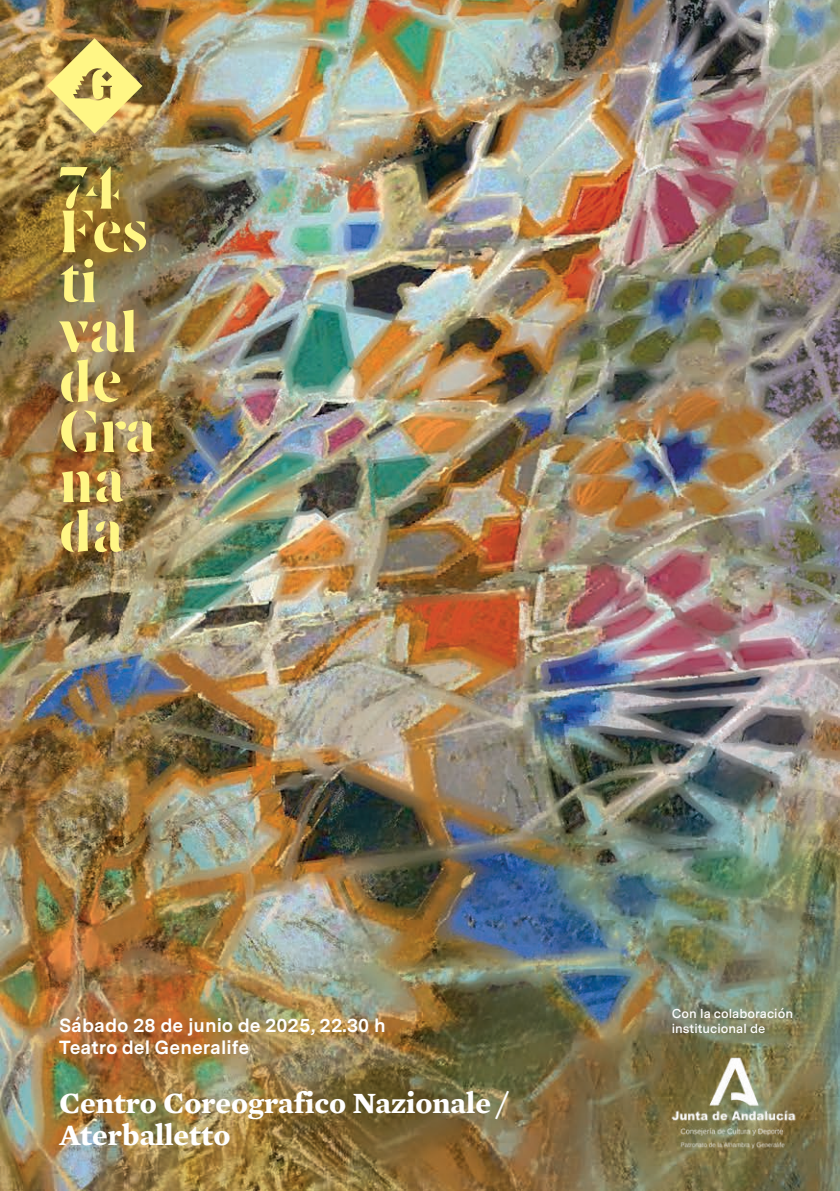
<style>
.page{position:relative;width:840px;height:1191px;background:#fff}
.page>*{position:absolute;margin:0;border:0;box-sizing:border-box;transform-origin:0 0}
.t1{font:700 60.4px "Avia";color:#fff685}
.Artista{font:700 30px/32px "Mercury Text G1";color:#fff}
.Fecha_y_lugar{font:700 19px/22px "Messina Sans";color:#fff}
.Patrocinador{font:600 12.8px/15.4px "Messina Sans";color:#fff}
</style>
<div class="page">
<img style="left:0;top:0;width:839px;height:1191px">
<svg style="left:47px;top:38px;width:95px;height:96px;background:#ccb663"></svg>
<img style="left:663px;top:1049px;width:139px;height:103px">
<p class="t1" style="left:59px;top:153px;width:63px">74</p>
<p class="t1" style="left:59px;top:196px;width:90px">Fes</p>
<p class="t1" style="left:59px;top:246px;width:40px">ti</p>
<p class="t1" style="left:59px;top:296px;width:81px">val</p>
<p class="t1" style="left:59px;top:346px;width:64px">de</p>
<p class="t1" style="left:59px;top:396px;width:98px">Gra</p>
<p class="t1" style="left:59px;top:446px;width:67px">na</p>
<p class="t1" style="left:59px;top:496px;width:66px">da</p>
<p class="Fecha_y_lugar" style="left:59px;top:1013px;width:328px">Sábado 28 de junio de 2025, 22.30 h<br>Teatro del Generalife</p>
<p class="Artista" style="left:59px;top:1087px;width:451px">Centro Coreografico Nazionale /<br>Aterballetto</p>
<p class="Patrocinador" style="left:671px;top:1005px;width:123px">Con la colaboración institucional de</p>
</div>
